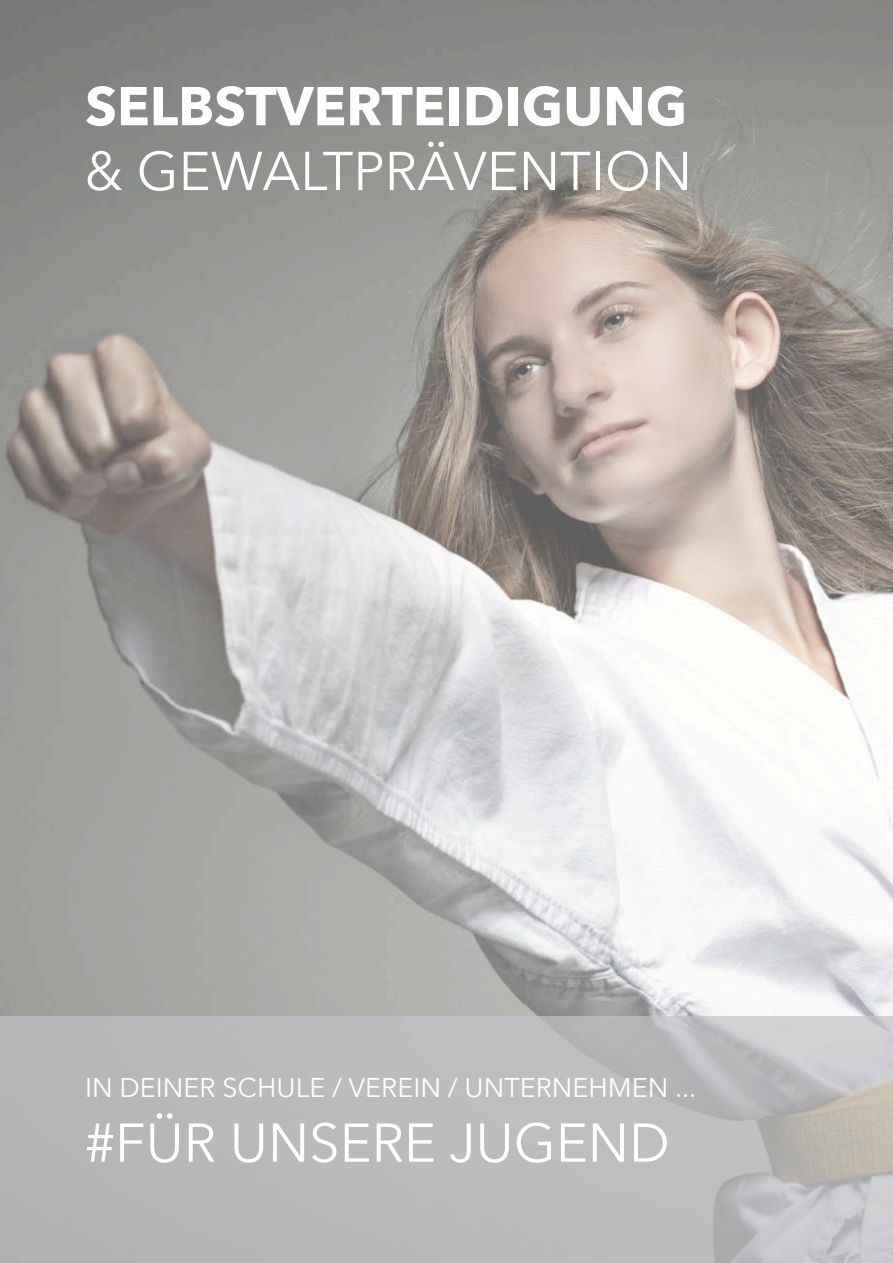
<style>
.page{position:relative;width:893px;height:1263px;background:#fff}
.page>*{position:absolute;margin:0;border:0;box-sizing:border-box;transform-origin:0 0}
.Einf__Abs{font:54px "Avenir Next";color:#fff}
.Einf__Abs-2{font:700 54px "Avenir Next";color:#fff}
.Einf__Abs-3{font:27px "Avenir Next";color:#fff}
</style>
<div class="page">
<img style="left:0;top:0;width:893px;height:1016px">
<svg style="left:0;top:1016px;width:893px;height:247px;background:#babbbb"></svg>
<p class="Einf__Abs-2" style="left:85px;top:60px;width:604px">SELBSTVERTEIDIGUNG</p>
<p class="Einf__Abs" style="left:85px;top:126px;width:609px">&amp; GEWALTPRÄVENTION</p>
<p class="Einf__Abs-3" style="left:85px;top:1065px;width:613px">IN DEINER SCHULE / VEREIN / UNTERNEHMEN ...</p>
<p class="Einf__Abs" style="left:85px;top:1097px;width:586px">#FÜR UNSERE JUGEND</p>
</div>
